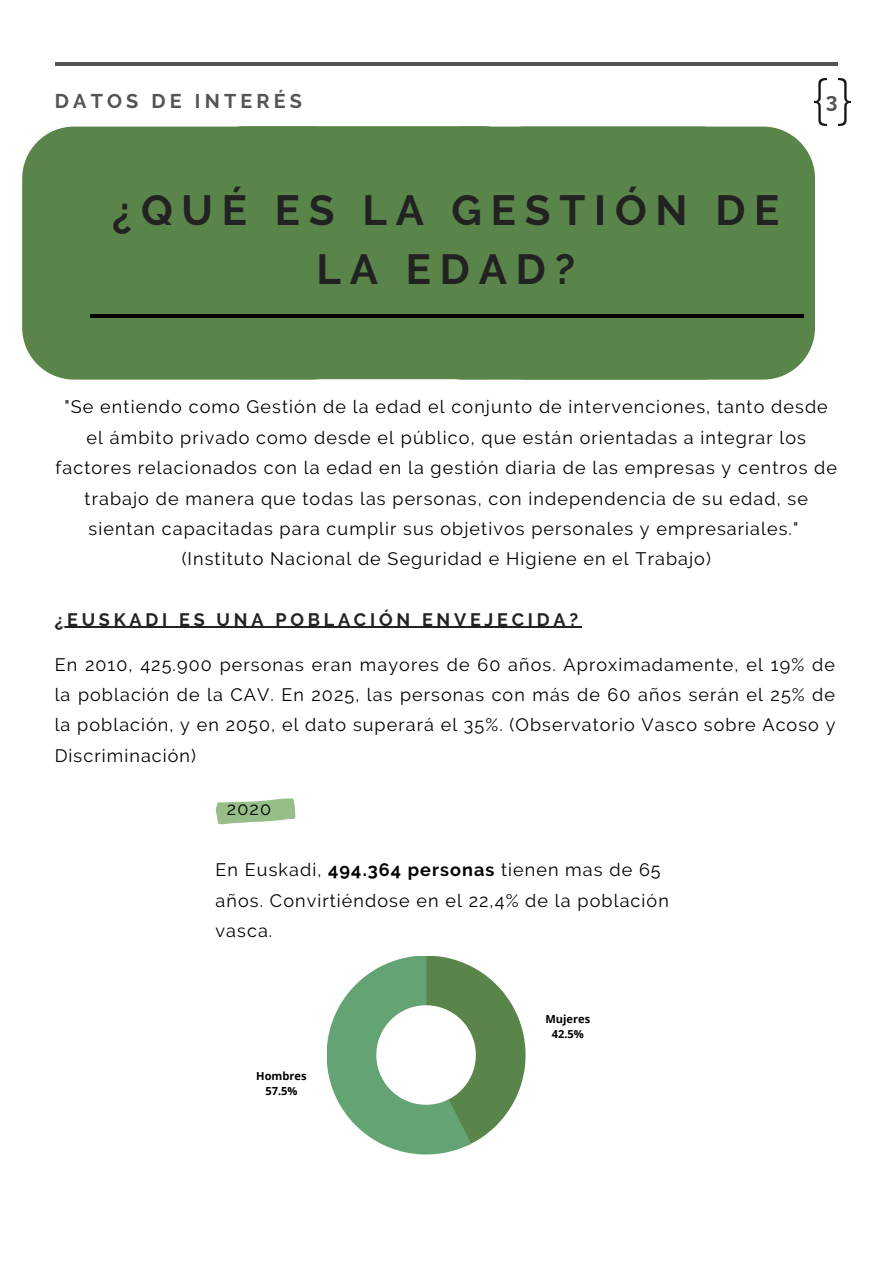
<style>
.page{position:relative;width:893px;height:1264px;background:#fff}
.page>*{position:absolute;margin:0;border:0;box-sizing:border-box;transform-origin:0 0}
.t1{font:700 42px/58.5px "Raleway";letter-spacing:.21em;color:#222;text-align:center}
.t2{font:700 21px "Raleway";color:#545454}
.t3{font:700 19.8px "Raleway";letter-spacing:.21em;color:#545454}
.t4{font:18px/30.5px "Raleway";letter-spacing:.06em;color:#000;text-align:center}
.t5{font:700 18px "Raleway";letter-spacing:.21em;color:#222}
.t6{font:700 11.1px/15.3px "Open Sans";color:#000;text-align:center}
.s1{font-weight:700}
</style>
<div class="page">
<hr style="left:55px;top:62px;width:782px;height:4px;background:#545454">
<div style="left:22px;top:127px;width:342px;height:252px;background:#5a854a;border-radius:52px"></div>
<div style="left:473px;top:127px;width:342px;height:252px;background:#5a854a;border-radius:52px"></div>
<div style="left:411px;top:127px;width:342px;height:252px;background:#5a854a;border-radius:52px"></div>
<div style="left:193px;top:126px;width:342px;height:253px;background:#5a854a;border-radius:52px"></div>
<hr style="left:91px;top:314px;width:712px;height:4px;background:#000">
<svg style="left:216px;top:798px;width:79px;height:26px"></svg>
<svg style="left:327px;top:956px;width:198px;height:198px"></svg>
<hr style="left:55px;top:627px;width:527px;height:1px;background:#222">
<img style="left:814px;top:78px;width:12px;height:48px">
<img style="left:838px;top:78px;width:12px;height:48px">
<p class="t3" style="left:55px;top:89px;width:249px">DATOS DE INTERÉS</p>
<h1 class="t1" style="left:112px;top:181px;width:668px">¿QUÉ ES LA GESTIÓN DE<br>LA EDAD?</h1>
<p class="t2" style="left:825px;top:88px;width:13px">3</p>
<p class="t4" style="left:55px;top:392px;width:783px">"Se entiendo como Gestión de la edad el conjunto de intervenciones, tanto desde el ámbito privado como desde el público, que están orientadas a integrar los factores relacionados con la edad en la gestión diaria de las empresas y centros de trabajo de manera que todas las personas, con independencia de su edad, se sientan capacitadas para cumplir sus objetivos personales y empresariales." (Instituto Nacional de Seguridad e Higiene en el Trabajo)</p>
<p class="t5" style="left:55px;top:609px;width:525px">¿EUSKADI ES UNA POBLACIÓN ENVEJECIDA?</p>
<p class="t4" style="left:55px;top:649px;width:782px;text-align:justify">En 2010, 425.900 personas eran mayores de 60 años. Aproximadamente, el 19% de la población de la CAV. En 2025, las personas con más de 60 años serán el 25% de la población, y en 2050, el dato superará el 35%. (Observatorio Vasco sobre Acoso y Discriminación)</p>
<p class="t4" style="left:227px;top:793px;width:46px">2020</p>
<p class="t4" style="left:215px;top:854px;width:454px;text-align:left">En Euskadi, <span class="s1">494.364 personas</span> tienen mas de 65 años. Convirtiéndose en el 22,4% de la población vasca.</p>
<p class="t6" style="left:256px;top:1068px;width:52px">Hombres<br>57.5%</p>
<p class="t6" style="left:545px;top:1010px;width:46px">Mujeres<br>42.5%</p>
</div>
